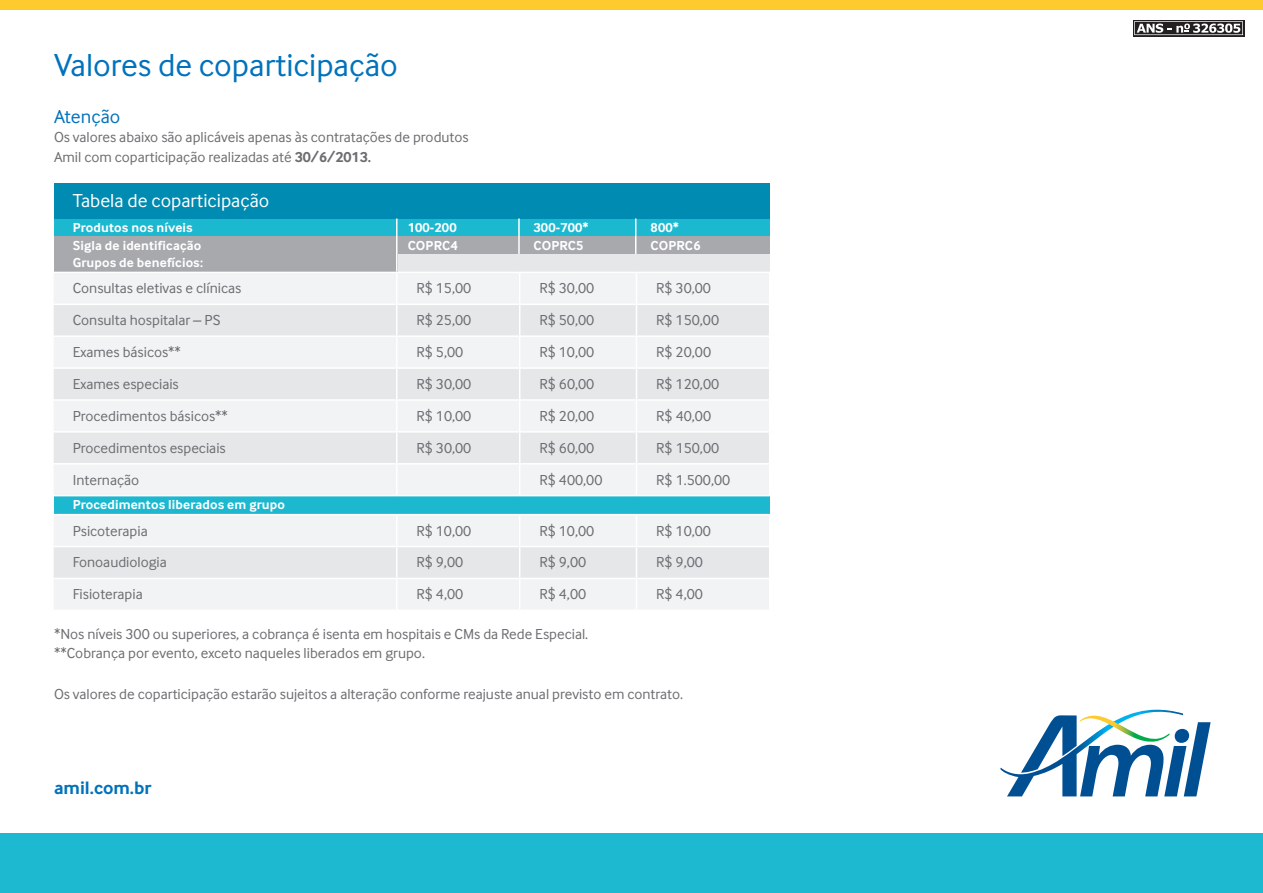
<style>
.page{position:relative;width:1263px;height:893px;background:#fff}
.page>*{position:absolute;margin:0;border:0;box-sizing:border-box;transform-origin:0 0}
.t1{font:33px "Inter Face";color:#0072bc}
.t2{font:19.5px "Inter Face";color:#fff}
.t3{font:19.5px "Inter Face";color:#0072bc}
.t4{font:700 18.75px "Inter Face";color:#0072bc}
.t5{font:15px/19.5px "Inter Face";color:#6c6d70}
.t6{font:700 13.5px/17.7px "Inter Face";letter-spacing:.01em;color:#fff}
.s1{font-weight:700}
</style>
<div class="page">
<div style="left:0;top:0;width:1263px;height:10px;background:#fecb2f"></div>
<div style="left:0;top:833px;width:1263px;height:60px;background:#1cb9d0"></div>
<div style="left:54px;top:254px;width:716px;height:18px;background:#e6e7e9"></div>
<div style="left:54px;top:218px;width:716px;height:18px;background:#1cb8d0"></div>
<div style="left:54px;top:183px;width:716px;height:35px;background:#008bb2"></div>
<div style="left:54px;top:236px;width:716px;height:18px;background:#a8a9ad"></div>
<div style="left:54px;top:254px;width:343px;height:18px;background:#a8a9ad"></div>
<hr style="left:518px;top:218px;width:2px;height:36px;background:#fff">
<hr style="left:635px;top:218px;width:1px;height:36px;background:#fff">
<hr style="left:396px;top:218px;width:1px;height:54px;background:#fff">
<div style="left:54px;top:496px;width:716px;height:18px;background:#1cb8d0"></div>
<div style="left:54px;top:273px;width:715px;height:222px;background:#f2f3f4"></div>
<svg style="left:54px;top:305px;width:715px;height:158px;fill:#e6e7e9"></svg>
<hr style="left:396px;top:273px;width:1px;height:31px;background:#fff">
<hr style="left:519px;top:273px;width:1px;height:31px;background:#fff">
<hr style="left:636px;top:273px;width:1px;height:31px;background:#fff">
<hr style="left:52px;top:304px;width:345px;height:1px;background:#fff">
<hr style="left:397px;top:304px;width:123px;height:1px;background:#fff">
<hr style="left:396px;top:305px;width:1px;height:30px;background:#fff">
<hr style="left:520px;top:304px;width:116px;height:1px;background:#fff">
<hr style="left:519px;top:305px;width:1px;height:30px;background:#fff">
<hr style="left:636px;top:304px;width:134px;height:1px;background:#fff">
<hr style="left:636px;top:305px;width:1px;height:30px;background:#fff">
<hr style="left:52px;top:335px;width:345px;height:2px;background:#fff">
<hr style="left:397px;top:335px;width:123px;height:2px;background:#fff">
<hr style="left:396px;top:337px;width:1px;height:30px;background:#fff">
<hr style="left:520px;top:335px;width:116px;height:2px;background:#fff">
<hr style="left:519px;top:337px;width:1px;height:30px;background:#fff">
<hr style="left:636px;top:335px;width:134px;height:2px;background:#fff">
<hr style="left:636px;top:337px;width:1px;height:30px;background:#fff">
<hr style="left:52px;top:367px;width:345px;height:2px;background:#fff">
<hr style="left:397px;top:367px;width:123px;height:2px;background:#fff">
<hr style="left:396px;top:369px;width:1px;height:30px;background:#fff">
<hr style="left:520px;top:367px;width:116px;height:2px;background:#fff">
<hr style="left:519px;top:369px;width:1px;height:30px;background:#fff">
<hr style="left:636px;top:367px;width:134px;height:2px;background:#fff">
<hr style="left:636px;top:369px;width:1px;height:30px;background:#fff">
<hr style="left:52px;top:399px;width:345px;height:2px;background:#fff">
<hr style="left:397px;top:399px;width:123px;height:2px;background:#fff">
<hr style="left:396px;top:401px;width:1px;height:30px;background:#fff">
<hr style="left:520px;top:399px;width:116px;height:2px;background:#fff">
<hr style="left:519px;top:401px;width:1px;height:30px;background:#fff">
<hr style="left:636px;top:399px;width:134px;height:2px;background:#fff">
<hr style="left:636px;top:401px;width:1px;height:30px;background:#fff">
<hr style="left:52px;top:431px;width:345px;height:2px;background:#fff">
<hr style="left:397px;top:431px;width:123px;height:2px;background:#fff">
<hr style="left:396px;top:433px;width:1px;height:30px;background:#fff">
<hr style="left:520px;top:431px;width:116px;height:2px;background:#fff">
<hr style="left:519px;top:433px;width:1px;height:30px;background:#fff">
<hr style="left:636px;top:431px;width:134px;height:2px;background:#fff">
<hr style="left:636px;top:433px;width:1px;height:30px;background:#fff">
<hr style="left:52px;top:463px;width:345px;height:1px;background:#fff">
<hr style="left:397px;top:463px;width:123px;height:1px;background:#fff">
<hr style="left:396px;top:464px;width:1px;height:31px;background:#fff">
<hr style="left:520px;top:463px;width:116px;height:1px;background:#fff">
<hr style="left:519px;top:464px;width:1px;height:31px;background:#fff">
<hr style="left:636px;top:463px;width:134px;height:1px;background:#fff">
<hr style="left:636px;top:464px;width:1px;height:31px;background:#fff">
<div style="left:54px;top:516px;width:715px;height:93px;background:#f2f3f4"></div>
<div style="left:54px;top:547px;width:715px;height:31px;background:#e6e7e9"></div>
<hr style="left:396px;top:515px;width:1px;height:31px;background:#fff">
<hr style="left:519px;top:515px;width:1px;height:31px;background:#fff">
<hr style="left:636px;top:515px;width:1px;height:31px;background:#fff">
<hr style="left:52px;top:546px;width:345px;height:1px;background:#fff">
<hr style="left:397px;top:546px;width:123px;height:1px;background:#fff">
<hr style="left:396px;top:547px;width:1px;height:31px;background:#fff">
<hr style="left:520px;top:546px;width:116px;height:1px;background:#fff">
<hr style="left:519px;top:547px;width:1px;height:31px;background:#fff">
<hr style="left:636px;top:546px;width:134px;height:1px;background:#fff">
<hr style="left:636px;top:547px;width:1px;height:31px;background:#fff">
<hr style="left:52px;top:578px;width:345px;height:1px;background:#fff">
<hr style="left:397px;top:578px;width:123px;height:1px;background:#fff">
<hr style="left:396px;top:579px;width:1px;height:31px;background:#fff">
<hr style="left:520px;top:578px;width:116px;height:1px;background:#fff">
<hr style="left:519px;top:579px;width:1px;height:31px;background:#fff">
<hr style="left:636px;top:578px;width:134px;height:1px;background:#fff">
<hr style="left:636px;top:579px;width:1px;height:31px;background:#fff">
<div style="left:1133px;top:20px;width:111px;height:17px;background:#393536"></div>
<svg style="left:1134px;top:21px;width:109px;height:14px;background:#797677"></svg>
<svg style="left:1000px;top:709px;width:210px;height:87px"></svg>
<h1 class="t1" style="left:54px;top:46px;width:345px">Valores de coparticipação</h1>
<h2 class="t3" style="left:54px;top:105px;width:68px">Atenção</h2>
<p class="t5" style="left:54px;top:127px;width:416px">Os valores abaixo são aplicáveis apenas às contratações de produtos<br>Amil com coparticipação realizadas até <span class="s1">30/6/2013.</span></p>
<h2 class="t2" style="left:73px;top:190px;width:198px">Tabela de coparticipação</h2>
<p class="t6" style="left:73px;top:218px;width:122px">Produtos nos níveis</p>
<p class="t6" style="left:533px;top:218px;width:57px">300-700*</p>
<p class="t6" style="left:651px;top:218px;width:30px">800*</p>
<p class="t6" style="left:73px;top:236px;width:122px">Produtos nos níveis</p>
<p class="t6" style="left:408px;top:218px;width:51px">100-200<br>COPRC4</p>
<p class="t6" style="left:73px;top:236px;width:132px">Sigla de identificação<br>Grupos de benefícios:</p>
<p class="t6" style="left:533px;top:236px;width:51px">COPRC5</p>
<p class="t6" style="left:651px;top:236px;width:51px">COPRC6</p>
<p class="t5" style="left:73px;top:278px;width:170px">Consultas eletivas e clínicas</p>
<p class="t5" style="left:416px;top:278px;width:56px">R$ 15,00</p>
<p class="t5" style="left:539px;top:278px;width:56px">R$ 30,00</p>
<p class="t5" style="left:656px;top:278px;width:56px">R$ 30,00</p>
<p class="t5" style="left:73px;top:310px;width:149px">Consulta hospitalar – PS</p>
<p class="t5" style="left:416px;top:310px;width:56px">R$ 25,00</p>
<p class="t5" style="left:539px;top:310px;width:56px">R$ 50,00</p>
<p class="t5" style="left:656px;top:310px;width:64px">R$ 150,00</p>
<p class="t5" style="left:73px;top:342px;width:110px">Exames básicos**</p>
<p class="t5" style="left:416px;top:342px;width:48px">R$ 5,00</p>
<p class="t5" style="left:539px;top:342px;width:56px">R$ 10,00</p>
<p class="t5" style="left:656px;top:342px;width:56px">R$ 20,00</p>
<p class="t5" style="left:73px;top:374px;width:108px">Exames especiais</p>
<p class="t5" style="left:417px;top:374px;width:56px">R$ 30,00</p>
<p class="t5" style="left:539px;top:374px;width:56px">R$ 60,00</p>
<p class="t5" style="left:656px;top:374px;width:64px">R$ 120,00</p>
<p class="t5" style="left:73px;top:406px;width:157px">Procedimentos básicos**</p>
<p class="t5" style="left:417px;top:406px;width:56px">R$ 10,00</p>
<p class="t5" style="left:539px;top:406px;width:56px">R$ 20,00</p>
<p class="t5" style="left:656px;top:406px;width:56px">R$ 40,00</p>
<p class="t5" style="left:73px;top:438px;width:155px">Procedimentos especiais</p>
<p class="t5" style="left:417px;top:438px;width:56px">R$ 30,00</p>
<p class="t5" style="left:539px;top:438px;width:56px">R$ 60,00</p>
<p class="t5" style="left:656px;top:438px;width:64px">R$ 150,00</p>
<p class="t5" style="left:73px;top:470px;width:68px">Internação</p>
<p class="t5" style="left:539px;top:470px;width:64px">R$ 400,00</p>
<p class="t5" style="left:656px;top:470px;width:75px">R$ 1.500,00</p>
<p class="t5" style="left:73px;top:521px;width:77px">Psicoterapia</p>
<p class="t5" style="left:416px;top:521px;width:56px">R$ 10,00</p>
<p class="t5" style="left:539px;top:521px;width:56px">R$ 10,00</p>
<p class="t5" style="left:656px;top:521px;width:56px">R$ 10,00</p>
<p class="t5" style="left:73px;top:553px;width:96px">Fonoaudiologia</p>
<p class="t5" style="left:416px;top:553px;width:48px">R$ 9,00</p>
<p class="t5" style="left:539px;top:553px;width:48px">R$ 9,00</p>
<p class="t5" style="left:656px;top:553px;width:48px">R$ 9,00</p>
<p class="t5" style="left:73px;top:584px;width:72px">Fisioterapia</p>
<p class="t5" style="left:416px;top:584px;width:48px">R$ 4,00</p>
<p class="t5" style="left:539px;top:584px;width:48px">R$ 4,00</p>
<p class="t5" style="left:656px;top:584px;width:48px">R$ 4,00</p>
<p class="t6" style="left:73px;top:496px;width:214px">Procedimentos liberados em grupo</p>
<p class="t5" style="left:54px;top:624px;width:536px">*Nos níveis 300 ou superiores, a cobrança é isenta em hospitais e CMs da Rede Especial. **Cobrança por evento, exceto naqueles liberados em grupo.</p>
<p class="t5" style="left:54px;top:684px;width:631px">Os valores de coparticipação estarão sujeitos a alteração conforme reajuste anual previsto em contrato.</p>
<p class="t4" style="left:54px;top:777px;width:99px">amil.com.br</p>
</div>
